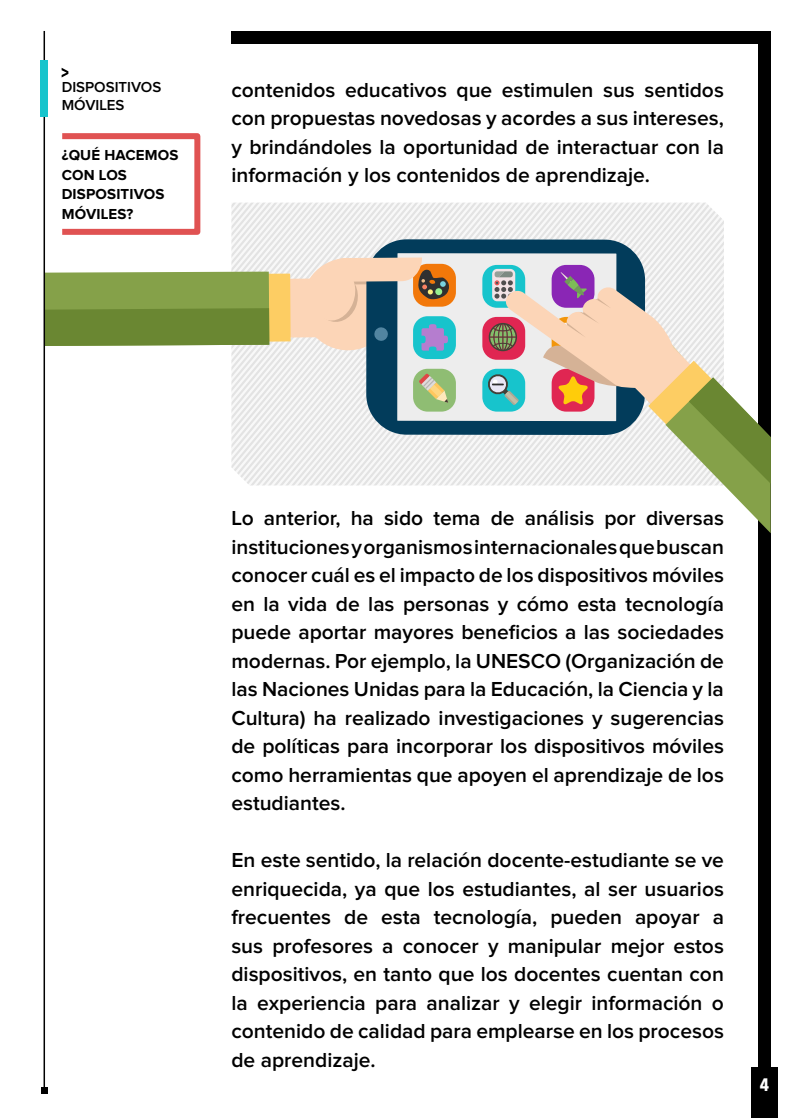
<style>
.page{position:relative;width:803px;height:1118px;background:#fff}
.page>*{position:absolute;margin:0;border:0;box-sizing:border-box;transform-origin:0 0}
.t1{font:600 21px/28.5px "Proxima Nova";color:#000;text-align:justify}
.t2{font:700 18px "Avenir Next Condensed";color:#fff}
.t3{font:700 15px/19.5px "Proxima Nova";letter-spacing:.01em;color:#000}
.t4{font:600 15px/18px "Proxima Nova";color:#000}
</style>
<div class="page">
<svg style="left:340px;top:221px;width:384px;height:265px"></svg>
<svg style="left:346px;top:228px;width:378px;height:258px"></svg>
<svg style="left:481px;top:435px;width:6px;height:51px"></svg>
<svg style="left:62px;top:68px;width:6px;height:9px"></svg>
<div style="left:231px;top:32px;width:539px;height:12px;background:#000"></div>
<div style="left:758px;top:32px;width:12px;height:1060px;background:#000"></div>
<div style="left:751px;top:1067px;width:27px;height:51px;background:#000"></div>
<div style="left:59px;top:133px;width:141px;height:102px;border:6px solid #e05252"></div>
<div style="left:366px;top:239px;width:279px;height:196px;background:#023c5b;border-radius:40px"></div>
<div style="left:397px;top:253px;width:219px;height:168px;background:#ededed"></div>
<hr style="left:44px;top:31px;width:1px;height:1059px;background:#000">
<svg style="left:41px;top:1087px;width:6px;height:6px"></svg>
<div style="left:413px;top:264px;width:43px;height:43px;background:#f2780a;border-radius:14px"></div>
<div style="left:413px;top:316px;width:43px;height:43px;background:#17c4cc;border-radius:14px"></div>
<div style="left:413px;top:369px;width:43px;height:42px;background:#8fbd73;border-radius:14px"></div>
<svg style="left:45px;top:179px;width:406px;height:224px"></svg>
<div style="left:482px;top:265px;width:43px;height:43px;background:#17c4cc;border-radius:14px"></div>
<div style="left:492px;top:269px;width:23px;height:32px;background:#f2e3e6;border-radius:5px"></div>
<div style="left:482px;top:369px;width:43px;height:42px;background:#17c4cc;border-radius:14px"></div>
<div style="left:482px;top:317px;width:43px;height:43px;background:#e02652;border-radius:14px"></div>
<div style="left:551px;top:265px;width:43px;height:43px;background:#8a26b5;border-radius:14px"></div>
<div style="left:40px;top:61px;width:8px;height:56px;background:#17c4cc"></div>
<svg style="left:487px;top:271px;width:283px;height:262px"></svg>
<p class="t4" style="left:62px;top:79px;width:101px">DISPOSITIVOS<br>MÓVILES</p>
<p class="t3" style="left:62px;top:146px;width:118px">¿QUÉ HACEMOS<br>CON LOS<br>DISPOSITIVOS<br>MÓVILES?</p>
<p class="t1" style="left:231px;top:76px;width:494px">contenidos educativos que estimulen sus sentidos con propuestas novedosas y acordes a sus intereses, y brindándoles la oportunidad de interactuar con la información y los contenidos de aprendizaje.</p>
<p class="t1" style="left:231px;top:505px;width:494px">Lo anterior, ha sido tema de análisis por diversas instituciones y organismos internacionales que buscan conocer cuál es el impacto de los dispositivos móviles en la vida de las personas y cómo esta tecnología puede aportar mayores beneficios a las sociedades modernas. Por ejemplo, la UNESCO (Organización de las Naciones Unidas para la Educación, la Ciencia y la Cultura) ha realizado investigaciones y sugerencias de políticas para incorporar los dispositivos móviles como herramientas que apoyen el aprendizaje de los estudiantes.</p>
<p class="t1" style="left:231px;top:847px;width:494px">En este sentido, la relación docente-estudiante se ve enriquecida, ya que los estudiantes, al ser usuarios frecuentes de esta tecnología, pueden apoyar a sus profesores a conocer y manipular mejor estos dispositivos, en tanto que los docentes cuentan con la experiencia para analizar y elegir información o contenido de calidad para emplearse en los procesos de aprendizaje.</p>
<p class="t2" style="left:759px;top:1073px;width:11px">4</p>
</div>
